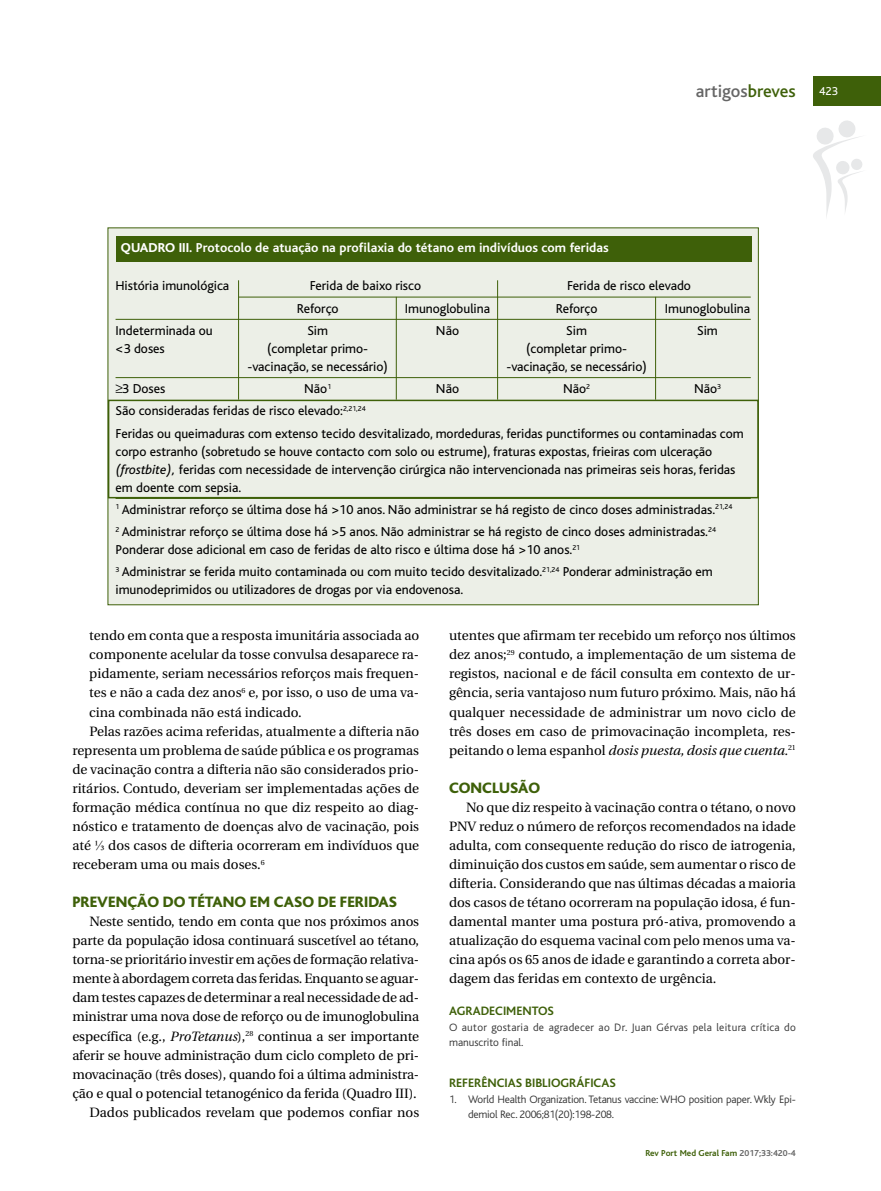
<style>
.page{position:relative;width:881px;height:1191px;background:#fff}
.page>*{position:absolute;margin:0;border:0;box-sizing:border-box;transform-origin:0 0}
.t1{font:500 18px "Bliss";color:#666}
.t2{font:800 15.75px "Bliss";color:#3e6009}
.t3{font:13.5px/19px "Utopia";color:#000;text-align:justify}
.t4{font:13.5px/22.2px "Bliss";color:#000}
.t5{font:700 13.5px "Bliss";color:#fff}
.t6{font:700 12.75px "Bliss";color:#3e6009}
.t7{font:12px "Bliss";color:#fff}
.t8{font:300 11.25px/15.8px "Bliss";letter-spacing:-.02em;color:#333}
.t9{font:300 11.25px/15.8px "Bliss";letter-spacing:.025em;color:#333}
.t10{font:700 9px "Bliss";color:#3e6009}
.s1{font-weight:800}
.s2{color:#3e6009}
.s3{font-style:italic}
.s4{font-family:"Times New Roman"}
.s5{color:#666}
</style>
<div class="page">
<svg style="left:813px;top:120px;width:49px;height:97px"></svg>
<div style="left:812px;top:77px;width:68px;height:29px;background:#3e6009"></div>
<div style="left:108px;top:228px;width:649px;height:376px;background:#ecefe7"></div>
<hr style="left:239px;top:297px;width:511px;height:1px;background:#3e6009">
<hr style="left:115px;top:319px;width:635px;height:1px;background:#3e6009">
<hr style="left:115px;top:377px;width:635px;height:1px;background:#3e6009">
<hr style="left:115px;top:498px;width:635px;height:1px;background:#3e6009">
<div style="left:116px;top:236px;width:634px;height:25px;background:#3e6009"></div>
<hr style="left:238px;top:280px;width:1px;height:120px;background:#3e6009">
<hr style="left:396px;top:297px;width:1px;height:103px;background:#3e6009">
<hr style="left:497px;top:280px;width:1px;height:120px;background:#3e6009">
<hr style="left:655px;top:297px;width:1px;height:103px;background:#3e6009">
<div style="left:108px;top:400px;width:650px;height:98px;border:2px solid #3e6009"></div>
<p class="t5" style="left:121px;top:243px;width:489px"><span class="s1">QUADRO III.</span> Protocolo de atuação na profilaxia do tétano em indivíduos com feridas</p>
<h1 class="t1" style="left:695px;top:85px;width:101px">artigos<span class="s2">breves</span></h1>
<p class="t7" style="left:819px;top:87px;width:20px">423</p>
<p class="t4" style="left:115px;top:276px;width:115px">História imunológica</p>
<p class="t4" style="left:309px;top:276px;width:113px">Ferida de baixo risco</p>
<p class="t4" style="left:567px;top:276px;width:125px">Ferida de risco elevado</p>
<p class="t4" style="left:297px;top:299px;width:43px">Reforço</p>
<p class="t4" style="left:404px;top:299px;width:87px">Imunoglobulina</p>
<p class="t4" style="left:555px;top:299px;width:43px">Reforço</p>
<p class="t4" style="left:664px;top:299px;width:87px">Imunoglobulina</p>
<p class="t4" style="left:115px;top:321px;width:99px">Indeterminada ou</p>
<p class="t4" style="left:307px;top:321px;width:22px">Sim</p>
<p class="t4" style="left:436px;top:321px;width:25px">Não</p>
<p class="t4" style="left:566px;top:321px;width:22px">Sim</p>
<p class="t4" style="left:697px;top:321px;width:22px">Sim</p>
<p class="t4" style="left:115px;top:339px;width:51px">&lt;3 doses</p>
<p class="t4" style="left:267px;top:339px;width:102px">(completar primo-</p>
<p class="t4" style="left:526px;top:339px;width:102px">(completar primo-</p>
<p class="t4" style="left:247px;top:357px;width:142px">-vacinação, se necessário)</p>
<p class="t4" style="left:506px;top:357px;width:142px">-vacinação, se necessário)</p>
<p class="t4" style="left:115px;top:379px;width:51px">≥3 Doses</p>
<p class="t4" style="left:304px;top:379px;width:28px">Não<sup>1</sup></p>
<p class="t4" style="left:436px;top:379px;width:25px">Não</p>
<p class="t4" style="left:563px;top:379px;width:28px">Não<sup>2</sup></p>
<p class="t4" style="left:693px;top:379px;width:28px">Não<sup>3</sup></p>
<p class="t4" style="left:115px;top:401px;width:629px">São consideradas feridas de risco elevado:<sup>2,21,24<br></sup>Feridas ou queimaduras com extenso tecido desvitalizado, mordeduras, feridas punctiformes ou contaminadas com</p>
<p class="t4" style="left:115px;top:444px;width:621px;line-height:18px">corpo estranho (sobretudo se houve contacto com solo ou estrume), fraturas expostas, frieiras com ulceração <span class="s3">(frostbite),</span> feridas com necessidade de intervenção cirúrgica não intervencionada nas primeiras seis horas, feridas em doente com sepsia.</p>
<p class="t4" style="left:115px;top:500px;width:618px"><sup>1</sup> Administrar reforço se última dose há &gt;10 anos. Não administrar se há registo de cinco doses administradas.<sup>21,24<br>2</sup> Administrar reforço se última dose há &gt;5 anos. Não administrar se há registo de cinco doses administradas.<sup>24</sup></p>
<p class="t4" style="left:115px;top:540px;width:598px">Ponderar dose adicional em caso de feridas de alto risco e última dose há &gt;10 anos.<sup>21<br>3</sup> Administrar se ferida muito contaminada ou com muito tecido desvitalizado.<sup>21,24</sup> Ponderar administração em</p>
<p class="t4" style="left:115px;top:580px;width:349px">imunodeprimidos ou utilizadores de drogas por via endovenosa.</p>
<p class="t3" style="left:89px;top:627px;width:331px">tendo em conta que a resposta imunitária associada ao</p>
<p class="t3" style="left:89px;top:646px;width:331px">componente acelular da tosse convulsa desaparece ra-</p>
<p class="t3" style="left:89px;top:665px;width:331px">pidamente, seriam necessários reforços mais frequen-</p>
<p class="t3" style="left:89px;top:684px;width:331px">tes e não a cada dez anos<sup>6</sup> e, por isso, o uso de uma va-</p>
<p class="t3" style="left:89px;top:703px;width:214px">cina combinada não está indicado.</p>
<p class="t3" style="left:89px;top:722px;width:331px">Pelas razões acima referidas, atualmente a difteria não</p>
<p class="t3" style="left:72px;top:741px;width:348px">representa um problema de saúde pública e os programas</p>
<p class="t3" style="left:72px;top:760px;width:348px">de vacinação contra a difteria não são considerados prio-</p>
<p class="t3" style="left:72px;top:779px;width:348px">ritários. Contudo, deveriam ser implementadas ações de</p>
<p class="t3" style="left:72px;top:799px;width:348px">formação médica contínua no que diz respeito ao diag-</p>
<p class="t3" style="left:72px;top:818px;width:348px">nóstico e tratamento de doenças alvo de vacinação, pois</p>
<p class="t3" style="left:72px;top:837px;width:348px">até <span class="s4">⅓</span> dos casos de difteria ocorreram em indivíduos que</p>
<p class="t3" style="left:72px;top:856px;width:194px">receberam uma ou mais doses.<sup>6</sup></p>
<p class="t2" style="left:72px;top:896px;width:326px">PREVENÇÃO DO TÉTANO EM CASO DE FERIDAS</p>
<p class="t3" style="left:72px;top:913px;width:348px;text-align:right">Neste sentido, tendo em conta que nos próximos anos parte da população idosa continuará suscetível ao tétano, torna-se prioritário investir em ações de formação relativa&shy;mente à abordagemcorretadas feridas.Enquantose aguar&shy;damtestes capazesdedeterminar a realnecessidadede ad&shy;ministrar uma nova dose de reforço ou de imunoglobulina específica (e.g., <span class="s3">ProTetanus</span>),<sup>28</sup> continua a ser importante aferir se houve administração dum ciclo completo de pri&shy;movacinação (três doses), quando foi a última administra&shy;ção e qual o potencial tetanogénico da ferida (Quadro III).<br>Dados publicados revelam que podemos confiar nos</p>
<p class="t3" style="left:449px;top:627px;width:348px">utentes que afirmam ter recebido um reforço nos últimos dez anos;<sup>29</sup> contudo, a implementação de um sistema de registos, nacional e de fácil consulta em contexto de ur&shy;gência, seria vantajoso num futuro próximo. Mais, não há qualquer necessidade de administrar um novo ciclo de três doses em caso de primovacinação incompleta, res&shy;peitando o lema espanhol <span class="s3">dosis puesta, dosis que cuenta.</span><sup>21</sup></p>
<p class="t2" style="left:449px;top:782px;width:93px">CONCLUSÃO</p>
<p class="t3" style="left:449px;top:799px;width:348px;text-indent:17px">No que diz respeito à vacinação contra o tétano, o novo PNV reduz o número de reforços recomendados na idade adulta, com consequente redução do risco de iatrogenia, diminuição dos custos em saúde, sem aumentar o risco de difteria. Considerando que nas últimas décadas a maioria dos casos de tétano ocorreram na população idosa, é fun&shy;damental manter uma postura pró-ativa, promovendo a atualização do esquema vacinal com pelo menos uma va&shy;cina após os 65 anos de idade e garantindo a correta abor&shy;dagem das feridas em contexto de urgência.</p>
<p class="t6" style="left:449px;top:1006px;width:106px">AGRADECIMENTOS</p>
<p class="t9" style="left:449px;top:1020px;width:348px">O autor gostaria de agradecer ao Dr. Juan Gérvas pela leitura crítica do manuscrito final.</p>
<p class="t6" style="left:449px;top:1078px;width:168px">REFERÊNCIAS BIBLIOGRÁFICAS</p>
<p class="t8" style="left:468px;top:1092px;width:329px;text-indent:-19px">1. World Health Organization. Tetanus vaccine: WHO position paper. Wkly Epi&shy;demiol Rec. 2006;81(20):198-208.</p>
<p class="t10" style="left:645px;top:1149px;width:152px">Rev Port Med Geral Fam <span class="s5">2017;33:420-4</span></p>
</div>
